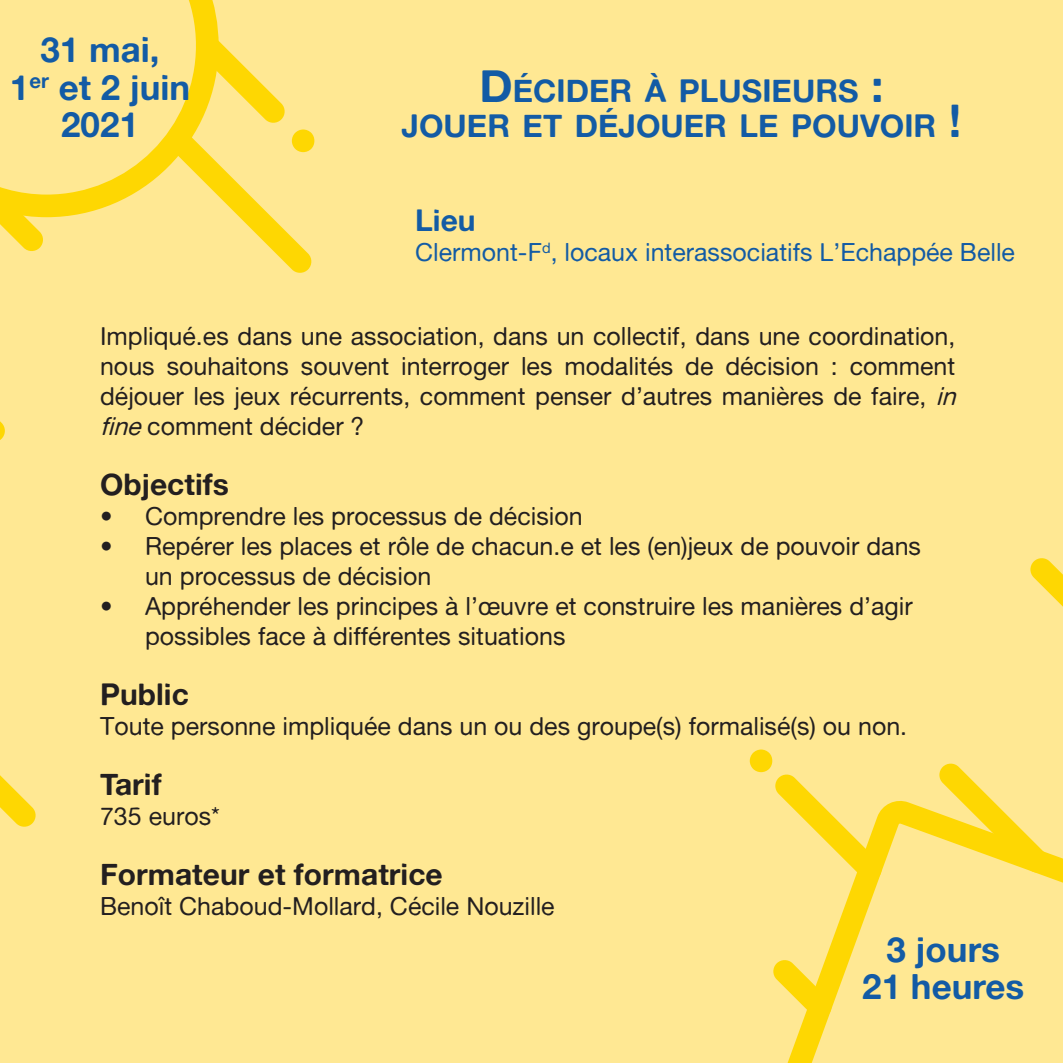
<style>
.page{position:relative;width:1063px;height:1063px;background:#ffe893}
.page>*{position:absolute;margin:0;border:0;box-sizing:border-box;transform-origin:0 0}
.t1{font:35px/37.5px "Alte Haas Grotesk Bold";color:#135ba5;text-align:center}
.t2{font:31.5px/35px "Alte Haas Grotesk Bold";color:#135ba5;text-align:center}
.t3{font:30px "Alte Haas Grotesk Bold";color:#231f20}
.t4{font:30px "Alte Haas Grotesk Bold";color:#135ba5}
.t5{font:25px/30px "Alte Haas Grotesk";color:#231f20}
.t6{font:25px "Alte Haas Grotesk";color:#135ba5}
.s1{font-size:45px}
.s2{font-style:italic}
</style>
<div class="page">
<svg style="left:787px;top:801px;width:276px;height:262px"></svg>
<svg style="left:219px;top:41px;width:66px;height:82px"></svg>
<svg style="left:0;top:217px;width:44px;height:34px"></svg>
<svg style="left:219px;top:130px;width:96px;height:143px"></svg>
<svg style="left:773px;top:959px;width:60px;height:60px"></svg>
<svg style="left:750px;top:750px;width:133px;height:132px"></svg>
<svg style="left:939px;top:763px;width:124px;height:111px"></svg>
<svg style="left:0;top:0;width:219px;height:217px"></svg>
<svg style="left:0;top:421px;width:5px;height:19px"></svg>
<svg style="left:0;top:775px;width:36px;height:52px"></svg>
<svg style="left:1030px;top:558px;width:33px;height:49px"></svg>
<h1 class="t1" style="left:10px;top:31px;width:182px">31 mai,<br>1<sup>er</sup> et 2 juin<br>2021</h1>
<p class="t2" style="left:402px;top:73px;width:561px"><span class="s1">D</span>ÉCIDER À PLUSIEURS <span class="s1">:<br></span>JOUER ET DÉJOUER LE POUVOIR <span class="s1">!</span></p>
<p class="t4" style="left:415px;top:202px;width:62px">Lieu</p>
<p class="t6" style="left:415px;top:237px;width:601px">Clermont-F<sup>d</sup>, locaux interassociatifs L’Echappée Belle</p>
<p class="t5" style="left:100px;top:321px;width:865px">Impliqué.es dans une association, dans un collectif, dans une coordination, nous souhaitons souvent interroger les modalités de décision : comment déjouer les jeux récurrents, comment penser d’autres manières de faire, <span class="s2">in fine</span>comment décider ?</p>
<p class="t3" style="left:100px;top:466px;width:130px">Objectifs</p>
<p class="t5" style="left:100px;top:501px;width:484px">• Comprendre les processus de décision</p>
<p class="t5" style="left:145px;top:531px;width:778px;text-indent:-45px">• Repérer les places et rôle de chacun.e et les (en)jeux de pouvoir dans un processus de décision</p>
<p class="t5" style="left:145px;top:591px;width:769px;text-indent:-45px">• Appréhender les principes à l’œuvre et construire les manières d’agir possibles face à différentes situations</p>
<p class="t3" style="left:100px;top:676px;width:90px">Public</p>
<p class="t5" style="left:100px;top:711px;width:809px">Toute personne impliquée dans un ou des groupe(s) formalisé(s) ou non.</p>
<p class="t3" style="left:100px;top:766px;width:63px">Tarif</p>
<p class="t5" style="left:100px;top:801px;width:121px">735 euros*</p>
<p class="t3" style="left:100px;top:856px;width:344px">Formateur et formatrice</p>
<p class="t5" style="left:100px;top:891px;width:456px">Benoît Chaboud-Mollard, Cécile Nouzille</p>
<h1 class="t1" style="left:862px;top:930px;width:164px">3 jours<br>21 heures</h1>
</div>
